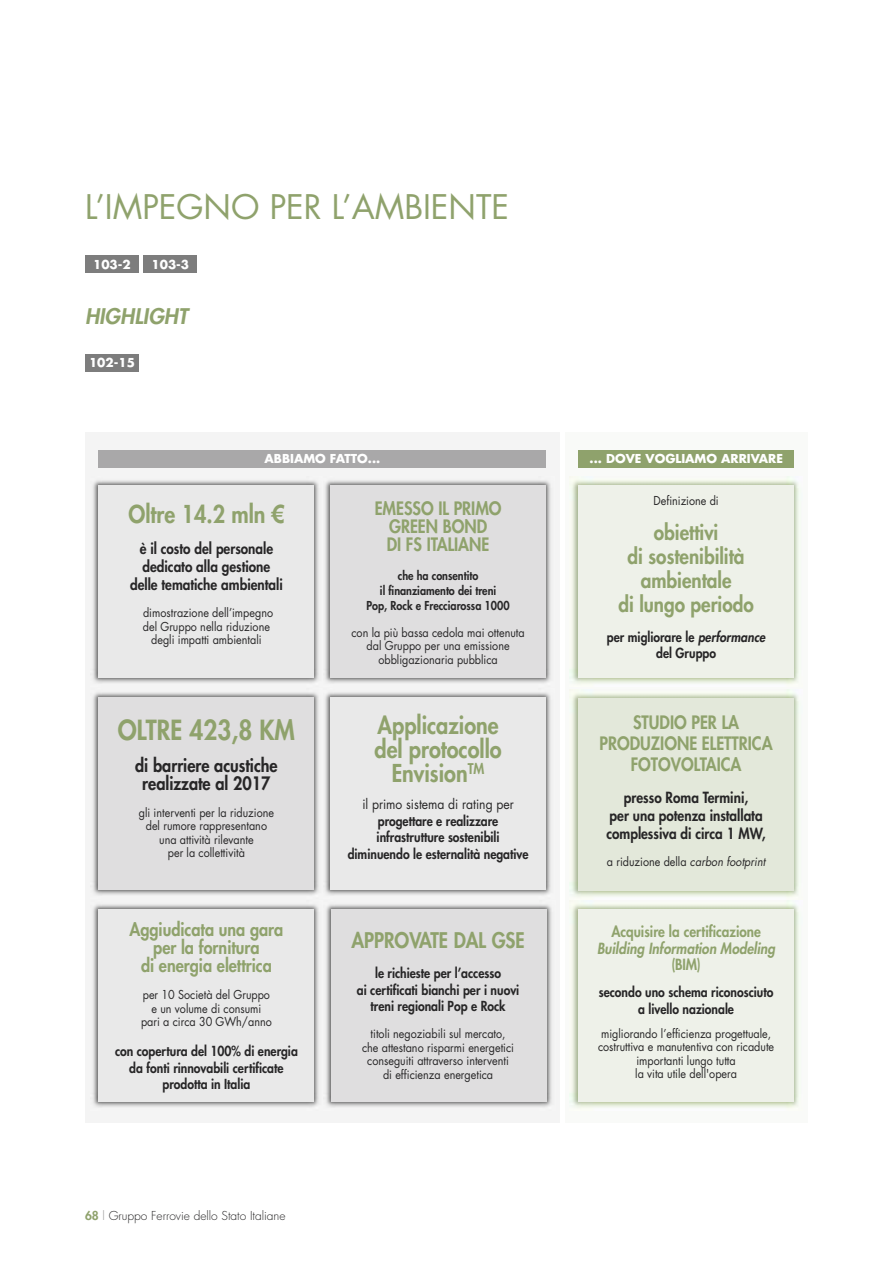
<style>
.page{position:relative;width:893px;height:1263px;background:#fff}
.page>*{position:absolute;margin:0;border:0;box-sizing:border-box;transform-origin:0 0}
.t1{font:33px "Futura LT";color:#8fa26c}
.t2{font:800 27px "Futura LT";color:#8fa26c;scale:.9 1}
.t3{font:800 24px/24px "Futura LT";color:#8fa26c;text-align:center;scale:.9 1}
.t4{font:800 21px/24px "Futura LT";color:#8fa26c;text-align:center;scale:.9 1}
.t5{font:italic 800 21px "Futura LT";letter-spacing:.005em;color:#8fa26c}
.t6{font:800 18px/18px "Futura LT";color:#8fa26c;text-align:center;scale:.9 1}
.t7{font:800 18px/18px "Futura LT";color:#272627;text-align:center;scale:.9 1}
.t8{font:800 15px/18px "Futura LT";color:#272627;text-align:center;scale:.9 1}
.t9{font:800 15px/16.5px "Futura LT";color:#8fa26c;text-align:center;scale:.9 1}
.t10{font:800 13.5px/16.5px "Futura LT";color:#272627;text-align:center;scale:.9 1}
.t11{font:12px/13.5px "Futura LT";color:#272627;text-align:center;scale:.9 1}
.t12{font:800 12px/15px "Futura LT";color:#272627;text-align:center;scale:.9 1}
.t13{font:700 12px "Futura LT";color:#fff}
.t14{font:300 12px "Futura LT";color:#272627}
.s1{font-style:italic}
.s2{font-weight:800;color:#8fa26c}
.s3{color:#939393}
.s4{font-weight:400}
</style>
<div class="page">
<div style="left:85px;top:256px;width:54px;height:17px;background:#7d7d7d"></div>
<div style="left:85px;top:354px;width:54px;height:17px;background:#7d7d7d"></div>
<div style="left:143px;top:256px;width:54px;height:17px;background:#7d7d7d"></div>
<div style="left:85px;top:432px;width:474px;height:691px;background:#f4f4f4"></div>
<div style="left:566px;top:432px;width:242px;height:691px;background:#f9faf8"></div>
<div style="left:99px;top:451px;width:447px;height:17px;background:#a9a8a9"></div>
<div style="left:578px;top:451px;width:216px;height:17px;background:#8fa26c"></div>
<img style="left:93px;top:480px;width:458px;height:203px">
<div style="left:99px;top:485px;width:215px;height:193px;background:#e9e9e9"></div>
<img style="left:93px;top:692px;width:458px;height:203px">
<div style="left:331px;top:697px;width:215px;height:193px;background:#e9e9e9"></div>
<img style="left:322px;top:480px;width:1px;height:203px">
<div style="left:331px;top:485px;width:215px;height:193px;background:#dfdedf"></div>
<img style="left:322px;top:692px;width:1px;height:203px">
<div style="left:99px;top:697px;width:215px;height:193px;background:#dfdedf"></div>
<img style="left:93px;top:904px;width:459px;height:203px">
<div style="left:332px;top:909px;width:215px;height:193px;background:#dfdedf"></div>
<img style="left:571px;top:479px;width:228px;height:205px">
<div style="left:578px;top:485px;width:215px;height:193px;background:#eef1e9"></div>
<img style="left:571px;top:692px;width:228px;height:205px">
<div style="left:578px;top:698px;width:215px;height:193px;background:#e3e8da"></div>
<img style="left:571px;top:903px;width:228px;height:205px">
<div style="left:578px;top:909px;width:215px;height:193px;background:#eef1e9"></div>
<div style="left:99px;top:909px;width:215px;height:193px;background:#e9e9e9"></div>
<p class="t1" style="left:85px;top:191px;width:426px">L’IMPEGNO PER L’AMBIENTE</p>
<p class="t13" style="left:93px;top:259px;width:39px">103-2</p>
<p class="t13" style="left:152px;top:259px;width:39px">103-3</p>
<p class="t5" style="left:85px;top:306px;width:104px">HIGHLIGHT</p>
<p class="t13" style="left:89px;top:357px;width:47px">102-15</p>
<p class="t13" style="left:265px;top:453px;width:117px">ABBIAMO FATTO...</p>
<p class="t13" style="left:590px;top:453px;width:195px">... DOVE VOGLIAMO ARRIVARE</p>
<p class="t3" style="left:129px;top:505px;width:174px">Oltre 14.2 mln €</p>
<p class="t8" style="left:130px;top:542px;width:171px">è il costo del personale dedicato alla gestione delle tematiche ambientali</p>
<p class="t11" style="left:143px;top:607px;width:146px">dimostrazione dell’impegno del Gruppo nella riduzione degli impatti ambientali</p>
<p class="t11" style="left:653px;top:495px;width:74px">Definizione di</p>
<p class="t4" style="left:618px;top:522px;width:152px">obiettivi<br>di sostenibilità ambientale<br>di lungo periodo</p>
<p class="t10" style="left:607px;top:630px;width:177px">per migliorare le <span class="s1">performance </span>del Gruppo</p>
<p class="t6" style="left:375px;top:502px;width:142px">EMESSO IL PRIMO<br>GREEN BOND<br>DI FS ITALIANE</p>
<p class="t12" style="left:367px;top:569px;width:160px">che ha consentito<br>il finanziamento dei treni<br>Pop, Rock e Frecciarossa 1000</p>
<p class="t11" style="left:351px;top:626px;width:194px">con la più bassa cedola mai ottenuta dal Gruppo per una emissione obbligazionaria pubblica</p>
<p class="t2" style="left:118px;top:720px;width:198px">OLTRE 423,8 KM</p>
<p class="t7" style="left:135px;top:758px;width:160px">di barriere acustiche realizzate al 2017</p>
<p class="t11" style="left:139px;top:807px;width:152px">gli interventi per la riduzione del rumore rappresentano una attività rilevante<br>per la collettività</p>
<p class="t6" style="left:129px;top:923px;width:173px">Aggiudicata una gara per la fornitura<br>di energia elettrica</p>
<p class="t11" style="left:141px;top:989px;width:147px">per 10 Società del Gruppo e un volume di consumi pari a circa 30 GWh/anno</p>
<p class="t10" style="left:115px;top:1045px;width:205px">con copertura del 100% di energia da fonti rinnovabili certificate prodotta in Italia</p>
<p class="t14" style="left:85px;top:1210px;width:202px"><span class="s2">68</span> <span class="s3">l</span> Gruppo Ferrovie dello Stato Italiane</p>
<p class="t3" style="left:374px;top:716px;width:143px">Applicazione del protocollo<br>Envision<sup>TM</sup></p>
<p class="t10" style="left:348px;top:798px;width:202px"><span class="s4">il primo sistema di rating per </span>progettare e realizzare infrastrutture sostenibili diminuendo le esternalità negative</p>
<p class="t4" style="left:351px;top:931px;width:194px">APPROVATE DAL GSE</p>
<p class="t10" style="left:357px;top:967px;width:182px">le richieste per l’accesso<br>ai certificati bianchi per i nuovi treni regionali Pop e Rock</p>
<p class="t11" style="left:362px;top:1028px;width:170px">titoli negoziabili sul mercato, che attestano risparmi energetici conseguiti attraverso interventi di efficienza energetica</p>
<p class="t6" style="left:600px;top:714px;width:194px;line-height:21px">STUDIO PER LA<br>PRODUZIONE ELETTRICA<br>FOTOVOLTAICA</p>
<p class="t8" style="left:606px;top:790px;width:179px">presso Roma Termini,<br>per una potenza installata complessiva di circa 1 MW,</p>
<p class="t11" style="left:607px;top:855px;width:178px">a riduzione della <span class="s1">carbon footprint</span></p>
<p class="t9" style="left:597px;top:925px;width:199px">Acquisire la certificazione<br><span class="s1">Building Information Modeling </span>(BIM)</p>
<p class="t10" style="left:599px;top:986px;width:196px">secondo uno schema riconosciuto a livello nazionale</p>
<p class="t11" style="left:598px;top:1028px;width:197px">migliorando l’efficienza progettuale, costruttiva e manutentiva con ricadute importanti lungo tutta<br>la vita utile dell'opera</p>
</div>
